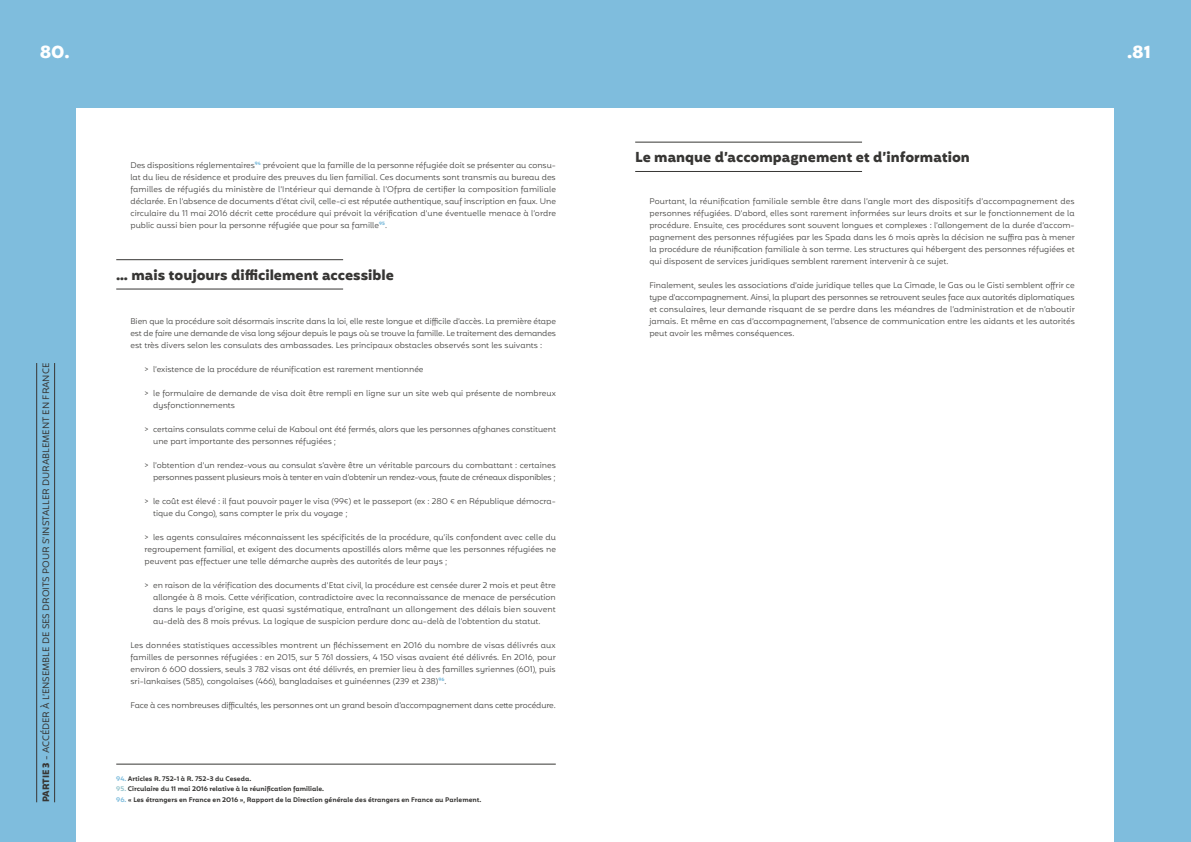
<style>
.page{position:relative;width:1191px;height:842px;background:#7fbddd}
.page>*{position:absolute;margin:0;border:0;box-sizing:border-box;transform-origin:0 0}
.t1{font:700 17px "Mohr";color:#fff}
.t2{font:700 14px "Mohr";color:#373634}
.t3{font:9px "Mohr Alt";color:#373634}
.t4{font:300 8px/12px "Mohr Alt";color:#373634;text-align:justify}
.t5{font:300 8px/12px "Mohr Alt";letter-spacing:-.025em;color:#373634;text-align:right}
.t6{font:600 6.5px "Mohr Alt";color:#373634}
.s1{font-weight:700}
.s2{color:#7fbddd}
.s3{color:#97c5cd}
</style>
<div class="page">
<div style="left:77px;top:108px;width:1037px;height:734px;background:#fff"></div>
<hr style="left:54px;top:363px;width:1px;height:439px;background:#373634">
<hr style="left:36px;top:363px;width:1px;height:439px;background:#373634">
<hr style="left:635px;top:142px;width:227px;height:1px;background:#373634">
<hr style="left:635px;top:171px;width:227px;height:1px;background:#373634">
<hr style="left:116px;top:259px;width:227px;height:1px;background:#373634">
<hr style="left:116px;top:289px;width:227px;height:1px;background:#373634">
<hr style="left:116px;top:764px;width:440px;height:1px;background:#373634">
<h1 class="t1" style="left:40px;top:42px;width:31px">80.</h1>
<h1 class="t1" style="left:1127px;top:42px;width:25px">.81</h1>
<p class="t3" style="left:41px;top:802px;width:441px;rotate:-90deg"><span class="s1">PARTIE 3</span> - ACCÉDER À L’ENSEMBLE DE SES DROITS POUR S’INSTALLER DURABLEMENT EN FRANCE</p>
<p class="t4" style="left:130px;top:160px;width:427px">Des dispositions réglementaires<sup>94</sup> prévoient que la famille de la personne réfugiée doit se présenter au consu&shy;lat du lieu de résidence et produire des preuves du lien familial. Ces documents sont transmis au bureau des familles de réfugiés du ministère de l’Intérieur qui demande à l’Ofpra de certifier la composition familiale déclarée. En l’absence de documents d’état civil, celle-ci est réputée authentique, sauf inscription en faux. Une circulaire du 11 mai 2016 décrit cette procédure qui prévoit la vérification d’une éventuelle menace à l’ordre public aussi bien pour la personne réfugiée que pour sa famille<sup>95</sup>.</p>
<h2 class="t2" style="left:116px;top:267px;width:279px">… mais toujours difficilement accessible</h2>
<p class="t4" style="left:130px;top:316px;width:427px">Bien que la procédure soit désormais inscrite dans la loi, elle reste longue et difficile d’accès. La première étape est de faire une demande de visa long séjour depuis le pays où se trouve la famille. Le traitement des demandes est très divers selon les consulats des ambassades. Les principaux obstacles observés sont les suivants :</p>
<p class="t4" style="left:145px;top:364px;width:280px">&gt; l’existence de la procédure de réunification est rarement mentionnée</p>
<p class="t4" style="left:153px;top:388px;width:404px;text-indent:-9px">&gt; le formulaire de demande de visa doit être rempli en ligne sur un site web qui présente de nombreux dysfonctionnements</p>
<p class="t4" style="left:153px;top:424px;width:404px;text-indent:-9px">&gt; certains consulats comme celui de Kaboul ont été fermés, alors que les personnes afghanes constituent une part importante des personnes réfugiées ;</p>
<p class="t5" style="left:145px;top:460px;width:413px">&gt; l’obtention d’un rendez-vous au consulat s’avère être un véritable parcours du combattant : certaines personnes passent plusieurs mois à tenter en vain d’obtenir un rendez-vous, faute de créneaux disponibles ;</p>
<p class="t4" style="left:153px;top:496px;width:404px;text-indent:-9px">&gt; le coût est élevé : il faut pouvoir payer le visa (99€) et le passeport (ex : 280 € en République démocra&shy;tique du Congo), sans compter le prix du voyage ;</p>
<p class="t4" style="left:145px;top:532px;width:413px">&gt; les agents consulaires méconnaissent les spécificités de la procédure, qu’ils confondent avec celle du regroupement familial, et exigent des documents apostillés alors même que les personnes réfugiées ne peuvent pas effectuer une telle démarche auprès des autorités de leur pays ;</p>
<p class="t4" style="left:153px;top:580px;width:404px;text-indent:-9px">&gt; en raison de la vérification des documents d’Etat civil, la procédure est censée durer 2 mois et peut être allongée à 8 mois. Cette vérification, contradictoire avec la reconnaissance de menace de persécution dans le pays d’origine, est quasi systématique, entraînant un allongement des délais bien souvent au-delà des 8 mois prévus. La logique de suspicion perdure donc au-delà de l’obtention du statut.</p>
<p class="t4" style="left:130px;top:640px;width:427px">Les données statistiques accessibles montrent un fléchissement en 2016 du nombre de visas délivrés aux familles de personnes réfugiées : en 2015, sur 5 761 dossiers, 4 150 visas avaient été délivrés. En 2016, pour environ 6 600 dossiers, seuls 3 782 visas ont été délivrés, en premier lieu à des familles syriennes (601), puis sri-lankaises (585), congolaises (466), bangladaises et guinéennes (239 et 238)<sup>96</sup>.</p>
<p class="t4" style="left:130px;top:700px;width:427px">Face à ces nombreuses difficultés, les personnes ont un grand besoin d’accompagnement dans cette procédure.</p>
<p class="t6" style="left:116px;top:774px;width:136px"><span class="s2">94.</span> Articles R. 752-1 à R. 752-3 du Ceseda.</p>
<p class="t6" style="left:116px;top:785px;width:209px"><span class="s3">95.</span> Circulaire du 11 mai 2016 relative à la réunification familiale.</p>
<p class="t6" style="left:116px;top:796px;width:366px"><span class="s2">96.</span> « Les étrangers en France en 2016 », Rapport de la Direction générale des étrangers en France au Parlement.</p>
<h2 class="t2" style="left:635px;top:149px;width:336px">Le manque d’accompagnement et d’information</h2>
<p class="t4" style="left:649px;top:196px;width:427px">Pourtant, la réunification familiale semble être dans l’angle mort des dispositifs d’accompagnement des personnes réfugiées. D’abord, elles sont rarement informées sur leurs droits et sur le fonctionnement de la procédure. Ensuite, ces procédures sont souvent longues et complexes : l’allongement de la durée d’accom&shy;pagnement des personnes réfugiées par les Spada dans les 6 mois après la décision ne suffira pas à mener la procédure de réunification familiale à son terme. Les structures qui hébergent des personnes réfugiées et qui disposent de services juridiques semblent rarement intervenir à ce sujet.</p>
<p class="t4" style="left:649px;top:280px;width:427px">Finalement, seules les associations d’aide juridique telles que La Cimade, le Gas ou le Gisti semblent offrir ce type d’accompagnement. Ainsi, la plupart des personnes se retrouvent seules face aux autorités diplomatiques et consulaires, leur demande risquant de se perdre dans les méandres de l’administration et de n’aboutir jamais. Et même en cas d’accompagnement, l’absence de communication entre les aidants et les autorités peut avoir les mêmes conséquences.</p>
</div>
